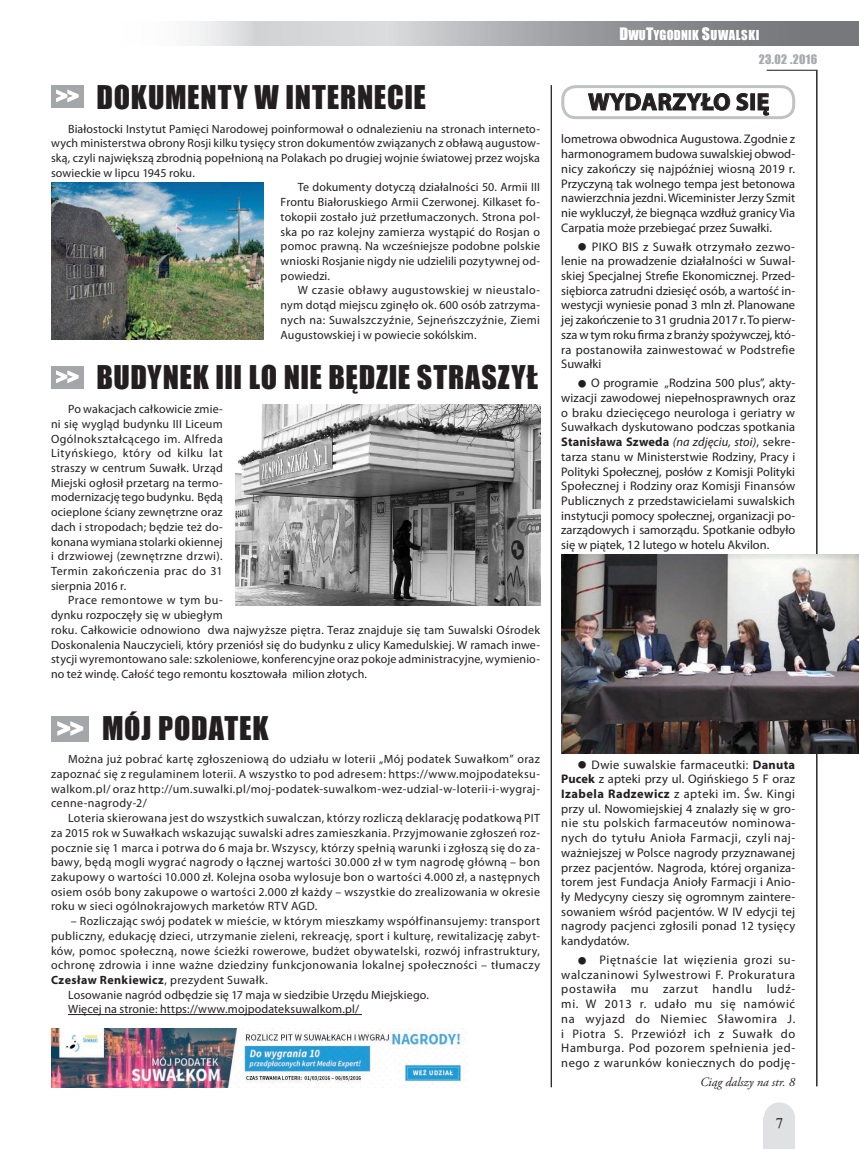
<style>
.page{position:relative;width:859px;height:1149px;background:#fff}
.page>*{position:absolute;margin:0;border:0;box-sizing:border-box;transform-origin:0 0}
._2_tytul_impact_22{font:30px "Impact";letter-spacing:.025em;color:#231f20}
._6_ramka{font:30px "Impact";letter-spacing:.025em;color:#231f20}
.t1{font:26.55px "Impact";color:#fff;scale:.94 1}
._3_śródtytul{font:700 24px "Myriad Pro";letter-spacing:.02em;color:#231f20}
.t2{font:22.95px "Impact";color:#fff;scale:.94 1}
.t3{font:15px "Times";color:#231f20}
._4_podpis{font:italic 12.75px "Adobe Garamond Pro";color:#231f20}
.t4{font:12.6px "Impact";letter-spacing:.015em;color:#fff}
._6_wydarzenia{font:12.45px/14.7px "Myriad Pro";letter-spacing:.015em;color:#231f20;text-align:justify}
._6_ramka-2{font:12px/14.7px "Myriad Pro";letter-spacing:.015em;color:#231f20;text-align:justify}
.t5{font:12px "Impact";letter-spacing:.03em;color:#a8a9ad}
.s1{font-size:15.75px}
.s2{font-weight:700}
.s3{font-style:italic}
</style>
<div class="page">
<svg style="left:193px;top:21px;width:666px;height:25px;background:#abadaf"></svg>
<hr style="left:816px;top:70px;width:1px;height:1015px;background:#231f20">
<hr style="left:767px;top:70px;width:50px;height:1px;background:#231f20">
<div style="left:764px;top:1101px;width:31px;height:33px;background:#e0e1e3;border-radius:50%"></div>
<div style="left:764px;top:1117px;width:31px;height:31px;background:#e0e1e3"></div>
<svg style="left:561px;top:85px;width:235px;height:33px"></svg>
<hr style="left:551px;top:85px;width:1px;height:1001px;background:#080302">
<div style="left:51px;top:85px;width:33px;height:22px;background:#a5a6aa"></div>
<svg style="left:56px;top:90px;width:22px;height:12px"></svg>
<img style="left:51px;top:182px;width:213px;height:157px">
<hr style="left:68px;top:1013px;width:294px;height:1px;background:#231f20">
<div style="left:51px;top:715px;width:38px;height:26px;background:#a5a6aa"></div>
<svg style="left:58px;top:721px;width:25px;height:14px"></svg>
<img style="left:51px;top:1028px;width:413px;height:58px">
<img style="left:561px;top:554px;width:298px;height:199px">
<img style="left:236px;top:404px;width:304px;height:201px">
<div style="left:51px;top:366px;width:33px;height:22px;background:#a5a6aa"></div>
<svg style="left:56px;top:371px;width:22px;height:11px"></svg>
<p class="t4" style="left:619px;top:26px;width:141px"><span class="s1">D</span>WU<span class="s1">T</span>YGODNIK <span class="s1">S</span>UWALSKI</p>
<p class="t5" style="left:759px;top:50px;width:60px">23.02 .2016</p>
<p class="_6_ramka" style="left:97px;top:74px;width:331px">DOKUMENTY W INTERNECIE</p>
<p class="_6_ramka-2" style="left:51px;top:121px;width:491px;text-indent:17px">Białostocki Instytut Pamięci Narodowej poinformował o odnalezieniu na stronach interneto&shy;wych ministerstwa obrony Rosji kilku tysięcy stron dokumentów związanych z obławą augustow&shy;ską, czyli największą zbrodnią popełnioną na Polakach po drugiej wojnie światowej przez wojska sowieckie w lipcu 1945 roku.</p>
<p class="_6_ramka-2" style="left:281px;top:180px;width:261px;text-indent:17px">Te dokumenty dotyczą działalności 50. Armii III Frontu Białoruskiego Armii Czerwonej. Kilkaset fo&shy;tokopii zostało już przetłumaczonych. Strona pol&shy;ska po raz kolejny zamierza wystąpić do Rosjan o pomoc prawną. Na wcześniejsze podobne polskie wnioski Rosjanie nigdy nie udzielili pozytywnej od&shy;powiedzi.</p>
<p class="_6_ramka-2" style="left:281px;top:283px;width:261px;text-indent:17px">W czasie obławy augustowskiej w nieustalo&shy;nym dotąd miejscu zginęło ok. 600 osób zatrzyma&shy;nych na: Suwalszczyźnie, Sejneńszczyźnie, Ziemi Augustowskiej i w powiecie sokólskim.</p>
<p class="t2" style="left:56px;top:78px;width:26px">&gt;&gt;</p>
<p class="_3_śródtytul" style="left:588px;top:88px;width:183px">WYDARZYŁO SIĘ</p>
<p class="_6_wydarzenia" style="left:561px;top:132px;width:235px">lometrowa obwodnica Augustowa. Zgodnie z harmonogramem budowa suwalskiej obwod&shy;nicy zakończy się najpóźniej wiosną 2019 r.<br>Przyczyną tak wolnego tempa jest betonowa nawierzchnia jezdni. Wiceminister Jerzy Szmit nie wykluczył, że biegnąca wzdłuż granicy Via Carpatia może przebiegać przez Suwałki.</p>
<p class="_6_wydarzenia" style="left:561px;top:239px;width:235px;text-indent:17px">■ PIKO BIS z Suwałk otrzymało zezwo&shy;lenie na prowadzenie działalności w Suwal&shy;skiej Specjalnej Strefie Ekonomicznej. Przed&shy;siębiorca zatrudni dziesięć osób, a wartość in&shy;westycji wyniesie ponad 3 mln zł. Planowane jej zakończenie to 31 grudnia 2017 r. To pierw&shy;sza w tym roku firma z branży spożywczej, któ&shy;ra postanowiła zainwestować w Podstrefie Suwałki</p>
<p class="_6_wydarzenia" style="left:561px;top:376px;width:236px;text-indent:17px">■ O programie „Rodzina 500 plus”, akty&shy;wizacji zawodowej niepełnosprawnych oraz o braku dziecięcego neurologa i geriatry w Suwałkach dyskutowano podczas spotkania <span class="s2">Stanisława Szweda</span> <span class="s3">(na zdjęciu, stoi)</span>, sekre&shy;tarza stanu w Ministerstwie Rodziny, Pracy i Polityki Społecznej, posłów z Komisji Polityki Społecznej i Rodziny oraz Komisji Finansów Publicznych z przedstawicielami suwalskich instytucji pomocy społecznej, organizacji po&shy;zarządowych i samorządu. Spotkanie odbyło się w piątek, 12 lutego w hotelu Akvilon.</p>
<p class="_2_tytul_impact_22" style="left:97px;top:354px;width:443px">BUDYNEK III LO NIE BĘDZIE STRASZYŁ</p>
<p class="_6_ramka-2" style="left:51px;top:402px;width:173px;text-indent:17px">Po wakacjach całkowicie zmie&shy;ni się wygląd budynku III Liceum Ogólnokształcącego im. Alfreda Lityńskiego, który od kilku lat straszy w centrum Suwałk. Urząd Miejski ogłosił przetarg na termo&shy;modernizację tego budynku. Będą ocieplone ściany zewnętrzne oraz dach i stropodach; będzie też do&shy;konana wymiana stolarki okiennej i drzwiowej (zewnętrzne drzwi).<br>Termin zakończenia prac do 31 sierpnia 2016 r.</p>
<p class="_6_ramka-2" style="left:51px;top:593px;width:490px;text-align:left;text-indent:17px">Prace remontowe w tym bu-<br>dynku rozpoczęły się w ubiegłym<br>roku. Całkowicie odnowiono dwa najwyższe piętra. Teraz znajduje się tam Suwalski Ośrodek Doskonalenia Nauczycieli, który przeniósł się do budynku z ulicy Kamedulskiej. W ramach inwe&shy;stycji wyremontowano sale: szkoleniowe, konferencyjne oraz pokoje administracyjne, wymienio&shy;no też windę. Całość tego remontu kosztowała milion złotych.</p>
<p class="t2" style="left:56px;top:359px;width:26px">&gt;&gt;</p>
<p class="_2_tytul_impact_22" style="left:102px;top:704px;width:168px">MÓJ PODATEK</p>
<p class="_6_ramka-2" style="left:51px;top:751px;width:490px;text-indent:17px">Można już pobrać kartę zgłoszeniową do udziału w loterii „Mój podatek Suwałkom” oraz zapoznać się z regulaminem loterii. A wszystko to pod adresem: https://www.mojpodateksu&shy;walkom.pl/ oraz http://um.suwalki.pl/moj-podatek-suwalkom-wez-udzial-w-loterii-i-wygraj&shy;cenne-nagrody-2/</p>
<p class="_6_ramka-2" style="left:51px;top:810px;width:490px;text-indent:17px">Loteria skierowana jest do wszystkich suwalczan, którzy rozliczą deklarację podatkową PIT za 2015 rok w Suwałkach wskazując suwalski adres zamieszkania. Przyjmowanie zgłoszeń roz&shy;pocznie się 1 marca i potrwa do 6 maja br. Wszyscy, którzy spełnią warunki i zgłoszą się do za&shy;bawy, będą mogli wygrać nagrody o łącznej wartości 30.000 zł w tym nagrodę główną – bon zakupowy o wartości 10.000 zł. Kolejna osoba wylosuje bon o wartości 4.000 zł, a następnych osiem osób bony zakupowe o wartości 2.000 zł każdy – wszystkie do zrealizowania w okresie roku w sieci ogólnokrajowych marketów RTV AGD.</p>
<p class="_6_ramka-2" style="left:51px;top:913px;width:490px;text-indent:20px">– Rozliczając swój podatek w mieście, w którym mieszkamy współfinansujemy: transport publiczny, edukację dzieci, utrzymanie zieleni, rekreację, sport i kulturę, rewitalizację zabyt&shy;ków, pomoc społeczną, nowe ścieżki rowerowe, budżet obywatelski, rozwój infrastruktury, ochronę zdrowia i inne ważne dziedziny funkcjonowania lokalnej społeczności – tłumaczy <span class="s2">Czesław Renkiewicz</span>, prezydent Suwałk.</p>
<p class="_6_ramka-2" style="left:68px;top:987px;width:362px">Losowanie nagród odbędzie się 17 maja w siedzibie Urzędu Miejskiego.</p>
<p class="_6_ramka-2" style="left:68px;top:1001px;width:293px">Więcej na stronie: https://www.mojpodateksuwalkom.pl/</p>
<p class="t1" style="left:57px;top:708px;width:30px">&gt;&gt;</p>
<p class="_6_wydarzenia" style="left:561px;top:757px;width:236px;text-indent:17px">■ Dwie suwalskie farmaceutki: <span class="s2">Danuta Pucek</span> z apteki przy ul. Ogińskiego 5 F oraz <span class="s2">Izabela Radzewicz</span> z apteki im. Św. Kingi przy ul. Nowomiejskiej 4 znalazły się w gro&shy;nie stu polskich farmaceutów nominowa&shy;nych do tytułu Anioła Farmacji, czyli naj&shy;ważniejszej w Polsce nagrody przyznawanej przez pacjentów. Nagroda, której organiza&shy;torem jest Fundacja Anioły Farmacji i Anio&shy;ły Medycyny cieszy się ogromnym zaintere&shy;sowaniem wśród pacjentów. W IV edycji tej nagrody pacjenci zgłosili ponad 12 tysięcy kandydatów.</p>
<p class="_6_wydarzenia" style="left:561px;top:952px;width:235px;text-indent:17px">■ Piętnaście lat więzienia grozi su&shy;walczaninowi Sylwestrowi F. Prokuratura postawiła mu zarzut handlu ludź&shy;mi. W 2013 r. udało mu się namówić na wyjazd do Niemiec Sławomira J. i Piotra S. Przewiózł ich z Suwałk do Hamburga. Pod pozorem spełnienia jed&shy;nego z warunków koniecznych do podję-</p>
<p class="_4_podpis" style="left:700px;top:1073px;width:97px">Ciąg dalszy na str. 8</p>
<p class="t3" style="left:776px;top:1113px;width:9px">7</p>
</div>
